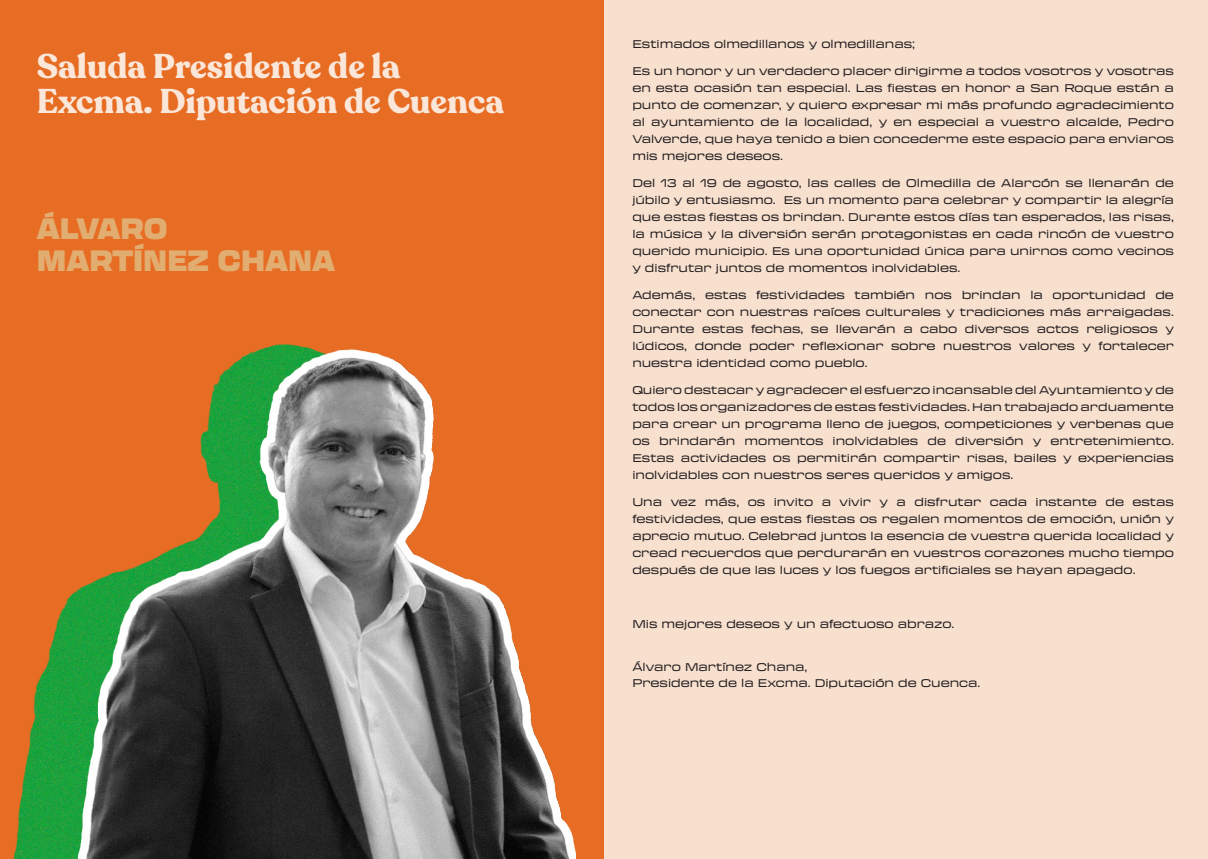
<style>
.page{position:relative;width:1208px;height:859px;background:#fff}
.page>*{position:absolute;margin:0;border:0;box-sizing:border-box;transform-origin:0 0}
.t1{font:700 34px "Recoleta";color:#fbe7d9}
.t2{font:900 29px "Transducer";color:#e2ad70}
.t3{font:expanded 11px/17px "Transducer";color:#231f20;text-align:justify}
</style>
<div class="page">
<div style="left:0;top:0;width:604px;height:859px;background:#e76c24"></div>
<img style="left:13px;top:344px;width:562px;height:515px">
<div style="left:604px;top:0;width:604px;height:859px;background:#f8e0cf"></div>
<p class="t1" style="left:37px;top:45px;width:365px">Saluda Presidente de la</p>
<p class="t1" style="left:37px;top:80px;width:469px">Excma. Diputación de Cuenca</p>
<p class="t2" style="left:37px;top:206px;width:132px">ÁLVARO</p>
<p class="t2" style="left:37px;top:238px;width:300px">MARTÍNEZ CHANA</p>
<p class="t3" style="left:632px;top:35px;width:284px">Estimados olmedillanos y olmedillanas;</p>
<p class="t3" style="left:632px;top:62px;width:543px">Es un honor y un verdadero placer dirigirme a todos vosotros y vosotras en esta ocasión tan especial. Las fiestas en honor a San Roque están a punto de comenzar, y quiero expresar mi más profundo agradecimiento al ayuntamiento de la localidad, y en especial a vuestro alcalde, Pedro Valverde, que haya tenido a bien concederme este espacio para enviaros mis mejores deseos.</p>
<p class="t3" style="left:632px;top:174px;width:543px">Del 13 al 19 de agosto, las calles de Olmedilla de Alarcón se llenarán de júbilo y entusiasmo. Es un momento para celebrar y compartir la alegría que estas fiestas os brindan. Durante estos días tan esperados, las risas, la música y la diversión serán protagonistas en cada rincón de vuestro querido municipio. Es una oportunidad única para unirnos como vecinos y disfrutar juntos de momentos inolvidables.</p>
<p class="t3" style="left:632px;top:286px;width:543px">Además, estas festividades también nos brindan la oportunidad de conectar con nuestras raíces culturales y tradiciones más arraigadas.<br>Durante estas fechas, se llevarán a cabo diversos actos religiosos y lúdicos, donde poder reflexionar sobre nuestros valores y fortalecer nuestra identidad como pueblo.</p>
<p class="t3" style="left:632px;top:381px;width:543px">Quiero destacar y agradecer el esfuerzo incansable del Ayuntamiento y de todos los organizadores de estas festividades. Han trabajado arduamente para crear un programa lleno de juegos, competiciones y verbenas que os brindarán momentos inolvidables de diversión y entretenimiento.<br>Estas actividades os permitirán compartir risas, bailes y experiencias inolvidables con nuestros seres queridos y amigos.</p>
<p class="t3" style="left:632px;top:493px;width:543px">Una vez más, os invito a vivir y a disfrutar cada instante de estas festividades, que estas fiestas os regalen momentos de emoción, unión y aprecio mutuo. Celebrad juntos la esencia de vuestra querida localidad y cread recuerdos que perdurarán en vuestros corazones mucho tiempo después de que las luces y los fuegos artificiales se hayan apagado.</p>
<p class="t3" style="left:632px;top:615px;width:324px">Mis mejores deseos y un afectuoso abrazo.</p>
<p class="t3" style="left:632px;top:658px;width:177px">Álvaro Martínez Chana,</p>
<p class="t3" style="left:632px;top:674px;width:350px">Presidente de la Excma. Diputación de Cuenca.</p>
</div>
